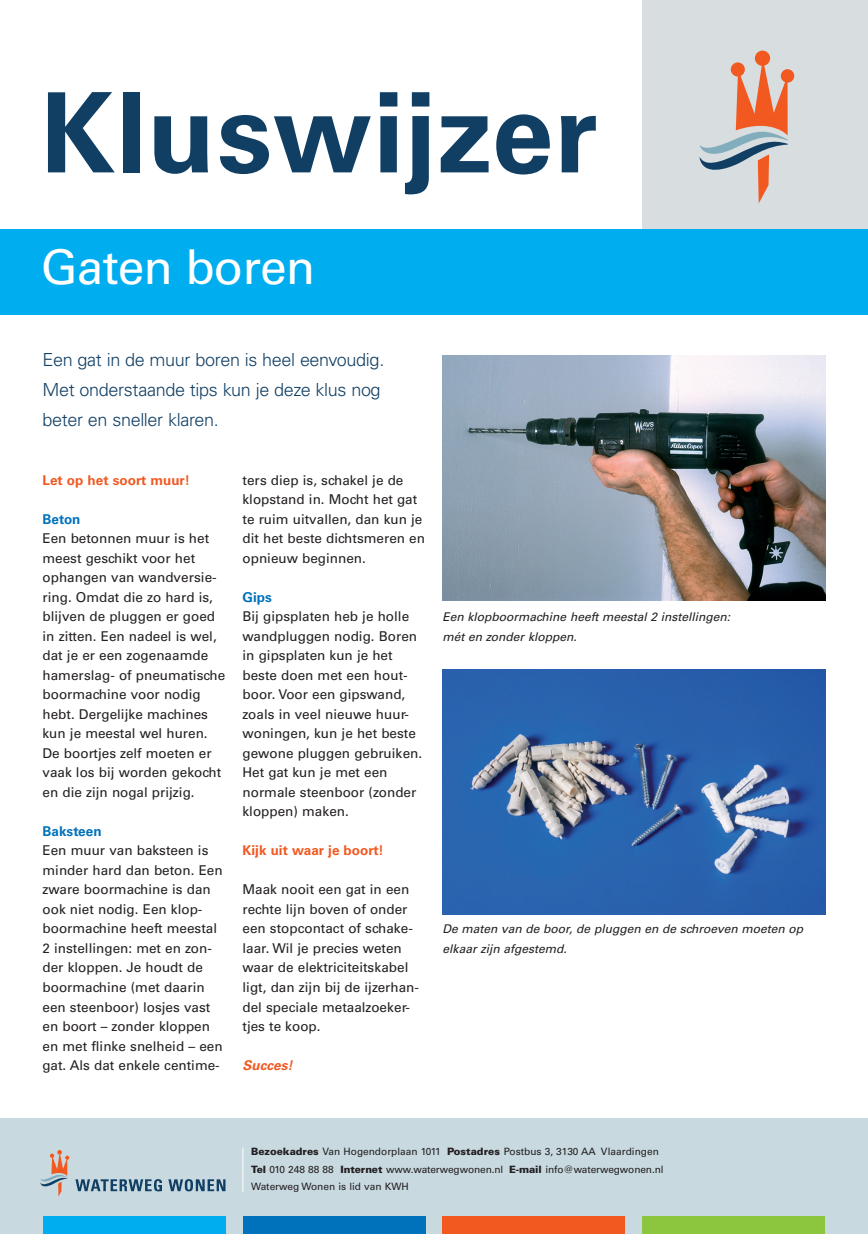
<style>
.page{position:relative;width:868px;height:1234px;background:#fff}
.page>*{position:absolute;margin:0;border:0;box-sizing:border-box;transform-origin:0 0}
.tussenkop{font:700 111px "Univers LT Std";letter-spacing:.01em;color:#113f64}
.kop{font:48px "Univers LT Std";letter-spacing:-.02em;color:#fff}
.intro{font:300 18px/30px "Univers LT Std";letter-spacing:-.02em;color:#113f64}
.body{font:13.5px/19.5px "Univers LT Std";color:#231f20}
.tussenkop-2{font:700 13.5px "Univers LT Std";color:#f15921}
.tussenkop-3{font:700 13.5px "Univers LT Std";color:#0072bc}
.tussenkop-4{font:italic 700 13.5px "Univers LT Std";color:#f15921}
.bijschrift{font:italic 12px/19.5px "Univers LT Std";color:#231f20}
.Normaal{font:10.05px/17.7px "Univers LT Std";color:#231f20}
.s1{font-weight:900}
</style>
<div class="page">
<div style="left:642px;top:0;width:225px;height:242px;background:#d8dde0"></div>
<div style="left:0;top:230px;width:867px;height:85px;background:#00aeef"></div>
<img style="left:442px;top:356px;width:383px;height:244px">
<div style="left:754px;top:51px;width:16px;height:15px;background:#f15921;border-radius:50%"></div>
<div style="left:780px;top:69px;width:14px;height:14px;background:#f15921;border-radius:50%"></div>
<svg style="left:699px;top:58px;width:88px;height:145px"></svg>
<img style="left:442px;top:669px;width:383px;height:245px">
<div style="left:0;top:1118px;width:867px;height:115px;background:#c8d9e0"></div>
<div style="left:442px;top:1216px;width:183px;height:17px;background:#f15921"></div>
<div style="left:43px;top:1216px;width:182px;height:17px;background:#00aeef"></div>
<div style="left:242px;top:1216px;width:183px;height:17px;background:#0072bc"></div>
<div style="left:642px;top:1216px;width:183px;height:17px;background:#8bc63e"></div>
<svg style="left:75px;top:1179px;width:87px;height:12px"></svg>
<svg style="left:168px;top:1179px;width:57px;height:12px"></svg>
<svg style="left:40px;top:1150px;width:29px;height:46px"></svg>
<hr style="left:242px;top:1147px;width:1px;height:44px;background:#fff">
<p class="tussenkop" style="left:40px;top:68px;width:558px">Kluswijzer</p>
<p class="kop" style="left:40px;top:238px;width:276px">Gaten boren</p>
<p class="intro" style="left:43px;top:344px;width:343px">Een gat in de muur boren is heel eenvoudig.</p>
<p class="intro" style="left:43px;top:374px;width:339px">Met onderstaande tips kun je deze klus nog beter en sneller klaren.</p>
<p class="tussenkop-2" style="left:43px;top:472px;width:149px">Let op het soort muur!</p>
<p class="tussenkop-3" style="left:43px;top:511px;width:39px">Beton</p>
<p class="body" style="left:43px;top:528px;width:184px">Een betonnen muur is het meest geschikt voor het ophangen van wandversie&shy;ring. Omdat die zo hard is, blijven de pluggen er goed in zitten. Een nadeel is wel, dat je er een zogenaamde hamerslag- of pneumatische boormachine voor nodig hebt. Dergelijke machines kun je meestal wel huren.<br>De boortjes zelf moeten er vaak los bij worden gekocht en die zijn nogal prijzig.</p>
<p class="tussenkop-3" style="left:43px;top:823px;width:61px">Baksteen</p>
<p class="body" style="left:43px;top:840px;width:182px">Een muur van baksteen is minder hard dan beton. Een zware boormachine is dan ook niet nodig. Een klop&shy;boormachine heeft meestal<br>2 instellingen: met en zon&shy;der kloppen. Je houdt de boormachine (met daarin een steenboor) losjes vast en boort – zonder kloppen en met flinke snelheid – een gat. Als dat enkele centime-</p>
<p class="body" style="left:242px;top:470px;width:184px">ters diep is, schakel je de klopstand in. Mocht het gat te ruim uitvallen, dan kun je dit het beste dichtsmeren en opnieuw beginnen.</p>
<p class="tussenkop-3" style="left:242px;top:589px;width:31px">Gips</p>
<p class="body" style="left:242px;top:606px;width:181px">Bij gipsplaten heb je holle wandpluggen nodig. Boren in gipsplaten kun je het beste doen met een hout&shy;boor. Voor een gipswand, zoals in veel nieuwe huur&shy;woningen, kun je het beste gewone pluggen gebruiken.<br>Het gat kun je met een normale steenboor (zonder kloppen) maken.</p>
<p class="tussenkop-2" style="left:242px;top:842px;width:143px">Kijk uit waar je boort!</p>
<p class="body" style="left:242px;top:879px;width:178px">Maak nooit een gat in een rechte lijn boven of onder een stopcontact of schake&shy;laar. Wil je precies weten waar de elektriciteitskabel ligt, dan zijn bij de ijzerhan&shy;del speciale metaalzoeker&shy;tjes te koop.</p>
<p class="tussenkop-4" style="left:242px;top:1057px;width:52px">Succes!</p>
<p class="bijschrift" style="left:442px;top:607px;width:289px">Een klopboormachine heeft meestal 2 instellingen:</p>
<p class="bijschrift" style="left:442px;top:626px;width:136px">mét en zonder kloppen.</p>
<p class="bijschrift" style="left:442px;top:919px;width:362px">De maten van de boor, de pluggen en de schroeven moeten op elkaar zijn afgestemd.</p>
<p class="Normaal" style="left:251px;top:1142px;width:409px"><span class="s1">Bezoekadres</span> Van Hogendorplaan 1011 <span class="s1">Postadres</span> Postbus 3, 3130 AA Vlaardingen</p>
<p class="Normaal" style="left:251px;top:1159px;width:414px"><span class="s1">Tel</span> 010 248 88 88 <span class="s1">Internet</span> www.waterwegwonen.nl <span class="s1">E-mail</span> info@waterwegwonen.nl<br>Waterweg Wonen is lid van KWH</p>
</div>
